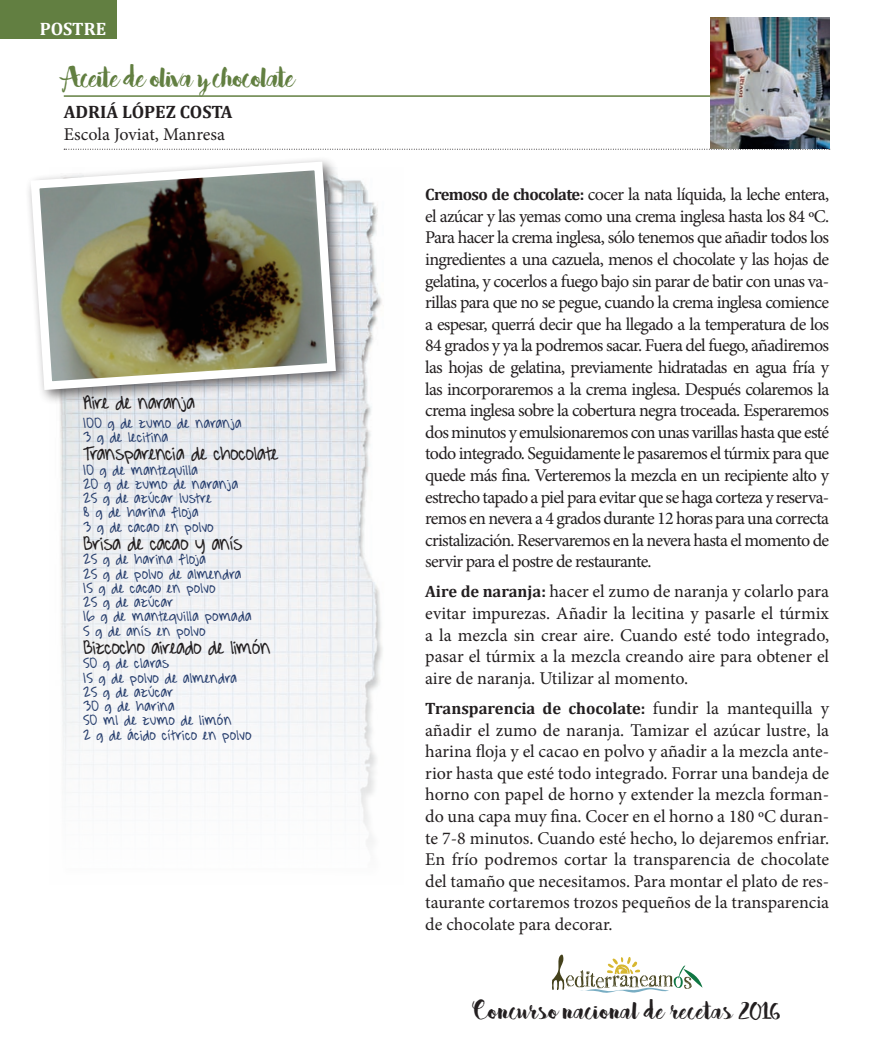
<style>
.page{position:relative;width:893px;height:1063px;background:#fff}
.page>*{position:absolute;margin:0;border:0;box-sizing:border-box;transform-origin:0 0}
.t1{font:34.5px "Bakery";letter-spacing:-.04em;color:#627f41}
.t2{font:30px "Bakery";color:#231f20}
.t3{font:24px "A Hundred Miles";letter-spacing:-.01em;color:#231f20}
.t4{font:18px/21.6px "Minion Pro";letter-spacing:-.01em;color:#231f20;text-align:justify}
.t5{font:18px/14.2px "A Hundred Miles";letter-spacing:.02em;color:#283f6e}
.t6{font:700 18px "Cambria";color:#231f20}
.t7{font:700 18px "Cambria";color:#fff}
.t8{font:700 16.5px "Cambria";color:#231f20}
.s1{font-family:"Cambria";font-weight:700;font-size:16.5px}
.s2{font-family:"Minion Pro";font-weight:400;font-size:18px}
</style>
<div class="page">
<div style="left:0;top:0;width:116px;height:39px;background:#627f41"></div>
<hr style="left:64px;top:95px;width:765px;height:2px;background:#627f41">
<svg style="left:64px;top:149px;width:766px;height:1px"></svg>
<svg style="left:552px;top:954px;width:150px;height:39px"></svg>
<img style="left:60px;top:180px;width:323px;height:665px">
<div style="left:25px;top:156px;width:326px;height:250px;background:#231f20;opacity:.67"></div>
<svg style="left:26px;top:157px;width:314px;height:237px"></svg>
<img style="left:710px;top:18px;width:119px;height:131px">
<p class="t7" style="left:40px;top:18px;width:68px">POSTRE</p>
<h1 class="t1" style="left:64px;top:55px;width:233px">Aceite de oliva y chocolate</h1>
<p class="t6" style="left:64px;top:101px;width:170px">ADRIÁ LÓPEZ COSTA</p>
<p class="t4" style="left:64px;top:124px;width:163px">Escola Joviat, Manresa</p>
<h3 class="t3" style="left:83px;top:390px;width:113px">Aire de naranja</h3>
<p class="t5" style="left:83px;top:415px;width:160px">100 g de zumo de naranja<br>3 g de lecitina</p>
<h3 class="t3" style="left:83px;top:441px;width:197px">Transparencia de chocolate</h3>
<p class="t5" style="left:83px;top:462px;width:156px">10 g de mantequilla<br>20 g de zumo de naranja<br>25 g de azúcar lustre<br>8 g de harina floja<br>3 g de cacao en polvo</p>
<h3 class="t3" style="left:83px;top:531px;width:161px">Brisa de cacao y anís</h3>
<p class="t5" style="left:83px;top:552px;width:170px">25 g de harina floja<br>25 g de polvo de almendra<br>15 g de cacao en polvo<br>25 g de azúcar<br>16 g de mantequilla pomada<br>5 g de anís en polvo</p>
<h3 class="t3" style="left:83px;top:635px;width:189px">Bizcocho aireado de limón</h3>
<p class="t5" style="left:83px;top:656px;width:170px">50 g de claras<br>15 g de polvo de almendra<br>25 g de azúcar<br>30 g de harina<br>50 ml de zumo de limón<br>2 g de ácido cítrico en polvo</p>
<p class="t4" style="left:425px;top:184px;width:406px"><span class="s1">Cremoso de chocolate:</span> cocer la nata líquida, la leche entera, el azúcar y las yemas como una crema inglesa hasta los 84 ºC.<br>Para hacer la crema inglesa, sólo tenemos que añadir todos los ingredientes a una cazuela, menos el chocolate y las hojas de gelatina, y cocerlos a fuego bajo sin parar de batir con unas va&shy;rillas para que no se pegue, cuando la crema inglesa comience a espesar, querrá decir que ha llegado a la temperatura de los 84 grados y ya la podremos sacar. Fuera del fuego, añadiremos las hojas de gelatina, previamente hidratadas en agua fría y las incorporaremos a la crema inglesa. Después colaremos la crema inglesa sobre la cobertura negra troceada. Esperaremos dos minutos y emulsionaremos con unas varillas hasta que esté todo integrado. Seguidamente le pasaremos el túrmix para que quede más fina. Verteremos la mezcla en un recipiente alto y estrecho tapado a piel para evitar que se haga corteza y reserva&shy;remos en nevera a 4 grados durante 12 horas para una correcta cristalización. Reservaremos en la nevera hasta el momento de servir para el postre de restaurante.</p>
<p class="t4" style="left:425px;top:581px;width:405px"><span class="s1">Aire de naranja:</span> hacer el zumo de naranja y colarlo para evitar impurezas. Añadir la lecitina y pasarle el túrmix a la mezcla sin crear aire. Cuando esté todo integrado, pasar el túrmix a la mezcla creando aire para obtener el aire de naranja. Utilizar al momento.</p>
<p class="t8" style="left:425px;top:698px;width:405px">Transparencia de chocolate: <span class="s2">fundir la mantequilla y</span></p>
<p class="t4" style="left:425px;top:719px;width:406px">añadir el zumo de naranja. Tamizar el azúcar lustre, la harina floja y el cacao en polvo y añadir a la mezcla ante&shy;rior hasta que esté todo integrado. Forrar una bandeja de horno con papel de horno y extender la mezcla forman&shy;do una capa muy fina. Cocer en el horno a 180 ºC duran&shy;te 7-8 minutos. Cuando esté hecho, lo dejaremos enfriar.<br>En frío podremos cortar la transparencia de chocolate del tamaño que necesitamos. Para montar el plato de res&shy;taurante cortaremos trozos pequeños de la transparencia de chocolate para decorar.</p>
<h2 class="t2" style="left:474px;top:991px;width:308px">Concurso nacional de recetas 2016</h2>
</div>
